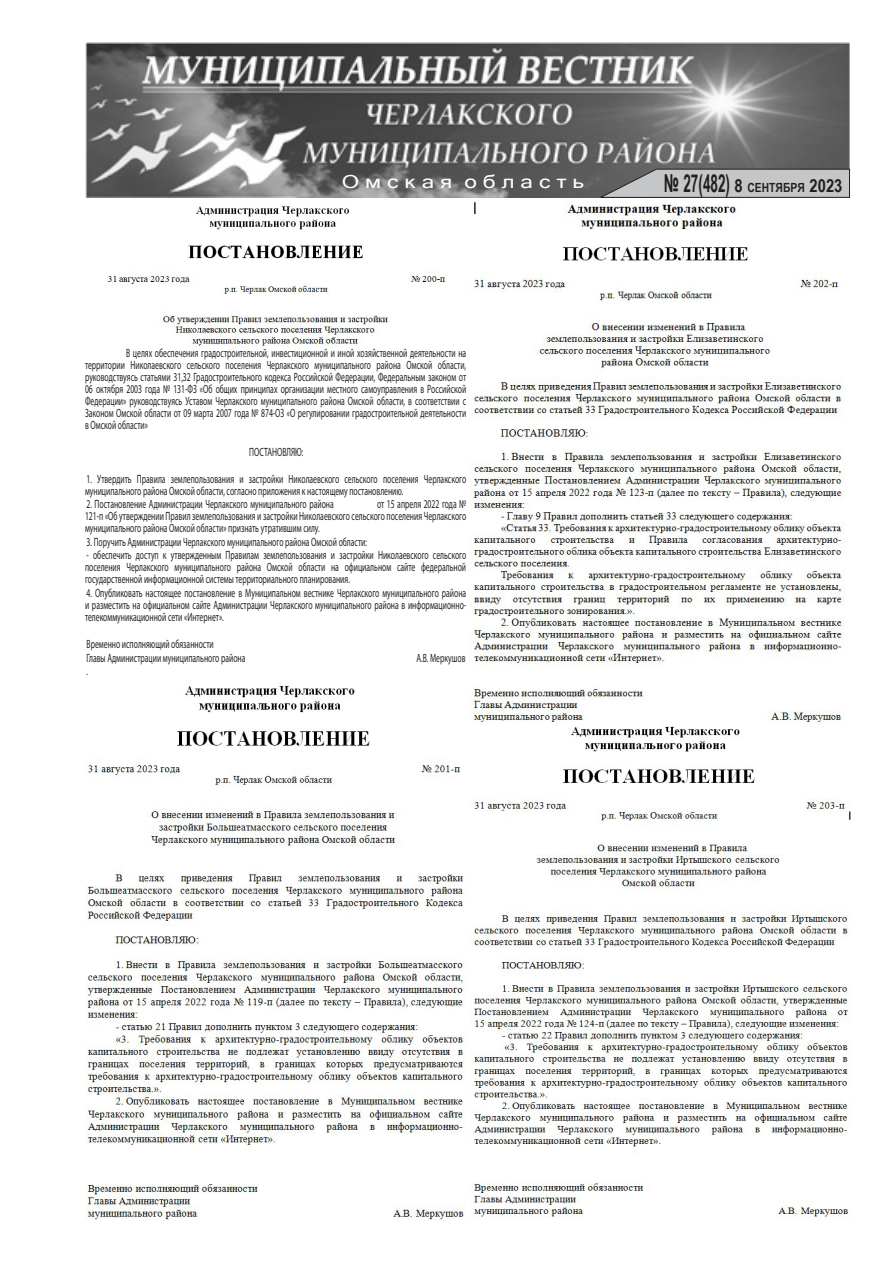
<style>
.page{position:relative;width:893px;height:1263px;background:#fff}
.page>*{position:absolute;margin:0;border:0;box-sizing:border-box;transform-origin:0 0}
.t1{font:700 24.75px "Arial Narrow";color:#231f20;scale:.67 1}
.t2{font:18px "Microsoft Sans Serif";color:#fdfdfd;scale:1.25 1}
.t3{font:12px/12px "Myriad Pro";color:#231f20;text-align:justify;scale:.64 1}
.s1{font-size:18px}
.s2{font-size:12.6px}
</style>
<div class="page">
<img style="left:85px;top:43px;width:765px;height:154px">
<svg style="left:600px;top:168px;width:250px;height:30px;background:#acacae"></svg>
<img style="left:107px;top:206px;width:339px;height:141px">
<img style="left:85px;top:686px;width:381px;height:535px">
<img style="left:469px;top:199px;width:381px;height:1020px">
<p class="t2" style="left:342px;top:170px;width:196px">О м с к а я о б л а с т ь</p>
<p class="t1" style="left:664px;top:165px;width:268px">№ 27(482) <span class="s1">8</span> <span class="s2">сентября</span> <span class="s1">2023</span></p>
<p class="t3" style="left:85px;top:347px;width:597px;text-indent:41px">В целях обеспечения градостроительной, инвестиционной и иной хозяйственной деятельности на территории Николаевского сельского поселения Черлакского муниципального района Омской области, руководствуясь статьями 31,32 Градостроительного кодекса Российской Федерации, Федеральным законом от 06 октября 2003 года № 131-ФЗ «Об общих принципах организации местного самоуправления в Российской Федерации» руководствуясь Уставом Черлакского муниципального района Омской области, в соответствии с Законом Омской области от 09 марта 2007 года № 874-ОЗ «О регулировании градостроительной деятельности в Омской области»</p>
<p class="t3" style="left:249px;top:446px;width:86px">ПОСТАНОВЛЯЮ:</p>
<p class="t3" style="left:85px;top:473px;width:597px">1. Утвердить Правила землепользования и застройки Николаевского сельского поселения Черлакского муниципального района Омской области, согласно приложения к настоящему постановлению.</p>
<p class="t3" style="left:87px;top:498px;width:388px">2. Постановление Администрации Черлакского муниципального района</p>
<p class="t3" style="left:85px;top:498px;width:597px;text-indent:292px">от 15 апреля 2022 года № 121-п «Об утверждении Правил землепользования и застройки Николаевского сельского поселения Черлакского муниципального района Омской области» признать утратившим силу.</p>
<p class="t3" style="left:87px;top:536px;width:440px">3. Поручить Администрации Черлакского муниципального района Омской области:</p>
<p class="t3" style="left:85px;top:549px;width:597px">- обеспечить доступ к утвержденным Правилам землепользования и застройки Николаевского сельского поселения Черлакского муниципального района Омской области на официальном сайте федеральной государственной информационной системы территориального планирования.</p>
<p class="t3" style="left:85px;top:587px;width:597px">4. Опубликовать настоящее постановление в Муниципальном вестнике Черлакского муниципального района и разместить на официальном сайте Администрации Черлакского муниципального района в информационно&shy;телекоммуникационной сети «Интернет».</p>
<p class="t3" style="left:87px;top:638px;width:200px">Временно исполняющий обязанности</p>
<p class="t3" style="left:87px;top:651px;width:250px">Главы Администрации муниципального района</p>
<p class="t3" style="left:416px;top:651px;width:78px">А.В. Меркушов</p>
<p class="t3" style="left:87px;top:665px;width:4px">.</p>
</div>
